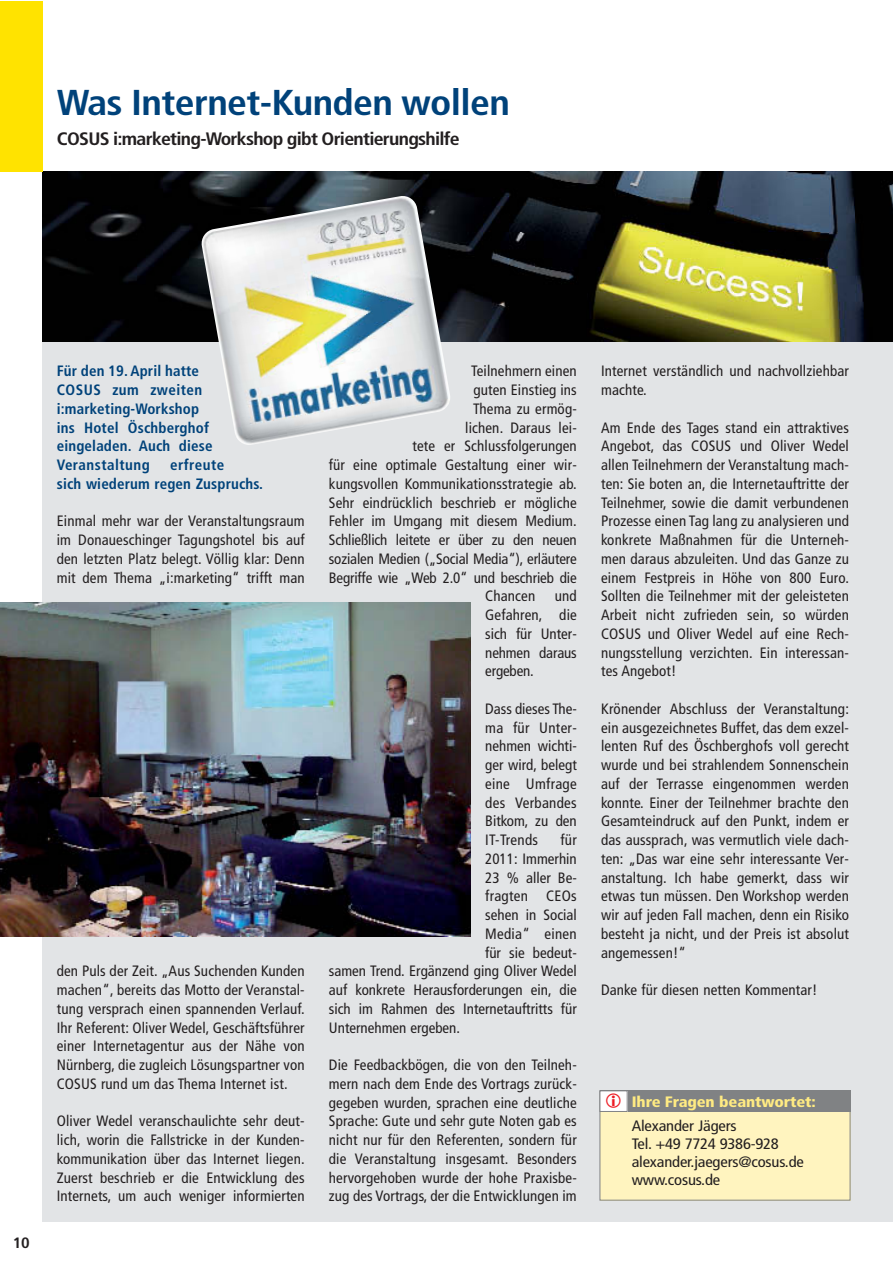
<style>
.page{position:relative;width:893px;height:1263px;background:#fff}
.page>*{position:absolute;margin:0;border:0;box-sizing:border-box;transform-origin:0 0}
.t1{font:700 condensed 36px "Frutiger";letter-spacing:-.015em;color:#00427a;scale:1.1 1}
.t2{font:700 condensed 18px "Frutiger";letter-spacing:-.035em;color:#231f20;scale:1.1 1}
.t3{font:condensed 15.15px/18.1px "Frutiger";letter-spacing:-.01em;color:#231f20;scale:1.1 1}
.t4{font:900 condensed 15.15px "Frutiger";letter-spacing:-.01em;color:#ffeb82;scale:1.1 1}
.t5{font:condensed 15px/18.8px "Frutiger";letter-spacing:.01em;color:#231f20;text-align:justify}
.t6{font:700 condensed 15px/18.8px "Frutiger";letter-spacing:.01em;color:#00427a}
.t7{font:condensed 15px "Frutiger";letter-spacing:-.01em;color:#231f20}
.t8{font:700 condensed 15px "Frutiger";color:#231f20;scale:1.1 1}
</style>
<div class="page">
<div style="left:43px;top:341px;width:850px;height:881px;background:#e2e4e6"></div>
<img style="left:43px;top:171px;width:850px;height:170px">
<div style="left:0;top:1px;width:43px;height:170px;background:#ffe300"></div>
<img style="left:0;top:603px;width:470px;height:333px">
<img style="left:200px;top:195px;width:251px;height:250px">
<div style="left:600px;top:1091px;width:250px;height:109px;background:#fff4bf"></div>
<div style="left:600px;top:1090px;width:250px;height:22px;background:#808284"></div>
<div style="left:600px;top:1091px;width:27px;height:20px;background:#fff"></div>
<div style="left:600px;top:1090px;width:27px;height:22px;border:1px solid #808284"></div>
<h1 class="t1" style="left:57px;top:88px;width:413px">Was Internet-Kunden wollen</h1>
<p class="t2" style="left:57px;top:131px;width:368px">COSUS i:marketing-Workshop gibt Orientierungshilfe</p>
<p class="t8" style="left:13px;top:1237px;width:17px">10</p>
<p class="t6" style="left:57px;top:363px;width:157px">Für den 19. April hatte<br>COSUS zum zweiten i:marketing-Workshop ins Hotel Öschberghof eingeladen. Auch diese<br>Veranstaltung</p>
<p class="t6" style="left:57px;top:457px;width:208px;text-indent:113px">erfreute<br>sich wiederum regen Zuspruchs.</p>
<p class="t5" style="left:57px;top:513px;width:249px">Einmal mehr war der Veranstaltungsraum im Donaueschinger Tagungshotel bis auf den letzten Platz belegt. Völlig klar: Denn mit dem Thema „i:marketing“ trifft man</p>
<p class="t5" style="left:57px;top:963px;width:249px">den Puls der Zeit. „Aus Suchenden Kunden machen“, bereits das Motto der Veranstal&shy;tung versprach einen spannenden Verlauf.<br>Ihr Referent: Oliver Wedel, Geschäftsführer einer Internetagentur aus der Nähe von Nürnberg, die zugleich Lösungspartner von COSUS rund um das Thema Internet ist.</p>
<p class="t5" style="left:57px;top:1113px;width:249px">Oliver Wedel veranschaulichte sehr deut&shy;lich, worin die Fallstricke in der Kunden&shy;kommunikation über das Internet liegen.<br>Zuerst beschrieb er die Entwicklung des Internets, um auch weniger informierten</p>
<p class="t5" style="left:471px;top:363px;width:107px">Teilnehmern einen</p>
<p class="t5" style="left:473px;top:382px;width:105px">guten Einstieg ins</p>
<p class="t5" style="left:473px;top:400px;width:105px">Thema zu ermög-</p>
<p class="t5" style="left:465px;top:419px;width:113px">lichen. Daraus lei-</p>
<p class="t5" style="left:412px;top:438px;width:166px">tete er Schlussfolgerungen</p>
<p class="t5" style="left:329px;top:457px;width:249px">für eine optimale Gestaltung einer wir-</p>
<p class="t5" style="left:329px;top:475px;width:249px">kungsvollen Kommunikationsstrategie ab.</p>
<p class="t5" style="left:329px;top:494px;width:249px">Sehr eindrücklich beschrieb er mögliche</p>
<p class="t5" style="left:329px;top:513px;width:249px">Fehler im Umgang mit diesem Medium.</p>
<p class="t7" style="left:329px;top:534px;width:249px">Schließlich leitete er über zu den neuen</p>
<p class="t7" style="left:329px;top:553px;width:249px">sozialen Medien („Social Media“), erläutere</p>
<p class="t7" style="left:329px;top:571px;width:249px">Begriffe wie „Web 2.0“ und beschrieb die</p>
<p class="t5" style="left:485px;top:588px;width:52px">Chancen</p>
<p class="t5" style="left:485px;top:588px;width:93px;text-indent:70px">und Gefahren, die sich für Unter&shy;nehmen daraus ergeben.</p>
<p class="t5" style="left:485px;top:700px;width:93px">Dass dieses The&shy;ma für Unter&shy;nehmen wichti&shy;ger wird, belegt eine Umfrage des Verbandes Bitkom, zu den IT-Trends</p>
<p class="t5" style="left:560px;top:832px;width:18px">für</p>
<p class="t5" style="left:485px;top:850px;width:93px">2011: Immerhin</p>
<p class="t5" style="left:485px;top:869px;width:93px">23 % aller Be-</p>
<p class="t5" style="left:485px;top:888px;width:93px">fragten CEOs</p>
<p class="t5" style="left:485px;top:907px;width:93px">sehen in Social</p>
<p class="t5" style="left:485px;top:925px;width:93px">Media“ einen</p>
<p class="t5" style="left:485px;top:944px;width:93px">für sie bedeut-</p>
<p class="t5" style="left:329px;top:963px;width:249px">samen Trend. Ergänzend ging Oliver Wedel</p>
<p class="t5" style="left:329px;top:982px;width:249px">auf konkrete Herausforderungen ein, die</p>
<p class="t5" style="left:329px;top:1000px;width:249px">sich im Rahmen des Internetauftritts für</p>
<p class="t5" style="left:329px;top:1019px;width:133px">Unternehmen ergeben.</p>
<p class="t5" style="left:329px;top:1057px;width:249px">Die Feedbackbögen, die von den Teilneh&shy;mern nach dem Ende des Vortrags zurück&shy;gegeben wurden, sprachen eine deutliche Sprache: Gute und sehr gute Noten gab es nicht nur für den Referenten, sondern für die Veranstaltung insgesamt. Besonders hervorgehoben wurde der hohe Praxisbe&shy;zug des Vortrags, der die Entwicklungen im</p>
<p class="t5" style="left:601px;top:363px;width:249px">Internet verständlich und nachvollziehbar machte.</p>
<p class="t5" style="left:601px;top:419px;width:249px">Am Ende des Tages stand ein attraktives Angebot, das COSUS und Oliver Wedel allen Teilnehmern der Veranstaltung mach&shy;ten: Sie boten an, die Internetauftritte der Teilnehmer, sowie die damit verbundenen Prozesse einen Tag lang zu analysieren und konkrete Maßnahmen für die Unterneh&shy;men daraus abzuleiten. Und das Ganze zu einem Festpreis in Höhe von 800 Euro.<br>Sollten die Teilnehmer mit der geleisteten Arbeit nicht zufrieden sein, so würden COSUS und Oliver Wedel auf eine Rech&shy;nungsstellung verzichten. Ein interessan&shy;tes Angebot!</p>
<p class="t5" style="left:601px;top:700px;width:249px">Krönender Abschluss der Veranstaltung: ein ausgezeichnetes Buffet, das dem exzel&shy;lenten Ruf des Öschberghofs voll gerecht wurde und bei strahlendem Sonnenschein auf der Terrasse eingenommen werden konnte. Einer der Teilnehmer brachte den Gesamteindruck auf den Punkt, indem er das aussprach, was vermutlich viele dach&shy;ten: „Das war eine sehr interessante Ver&shy;anstaltung. Ich habe gemerkt, dass wir etwas tun müssen. Den Workshop werden wir auf jeden Fall machen, denn ein Risiko besteht ja nicht, und der Preis ist absolut angemessen!“</p>
<p class="t5" style="left:601px;top:982px;width:218px">Danke für diesen netten Kommentar!</p>
<p class="t4" style="left:632px;top:1096px;width:169px">Ihre Fragen beantwortet:</p>
<p class="t3" style="left:632px;top:1118px;width:158px">Alexander Jägers<br>Tel. +49 7724 9386-928 alexander.jaegers@cosus.de www.cosus.de</p>
</div>
